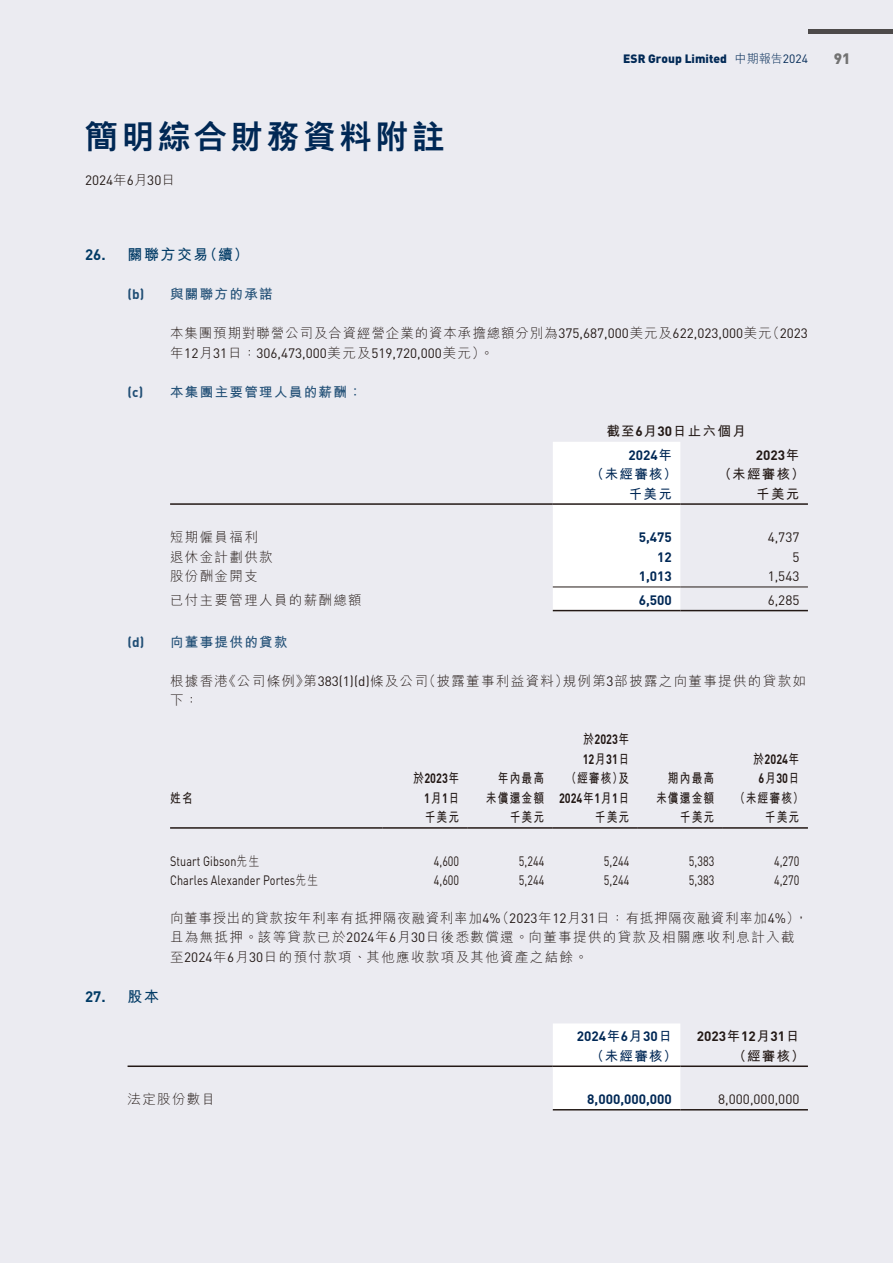
<style>
.page{position:relative;width:893px;height:1263px;background:#ebebf1}
.page>*{position:absolute;margin:0;border:0;box-sizing:border-box;transform-origin:0 0}
.t1{font:800 33px "M Hei HK";letter-spacing:.1em;color:#002855}
.t2{font:700 15px "M Hei HK";letter-spacing:.1em;color:#003a65}
.t3{font:700 15px "DIN Pro";color:#003a65}
.t4{font:900 15px "DIN Pro";color:#727272}
.t5{font:300 13.5px/19.5px "M Hei HK";letter-spacing:.1em;color:#231916}
.t6{font:13.5px "DIN Pro";color:#231916;scale:.8 1}
.t7{font:13.5px "DIN Pro";color:#231916}
.t8{font:300 13.5px "M Hei HK";letter-spacing:.065em;color:#231916}
.t9{font:700 13.5px/19.5px "M Hei HK";letter-spacing:.1em;color:#231916;text-align:right;scale:.8 1}
.t10{font:700 13.5px "DIN Pro";color:#002855}
.t11{font:700 13.5px/19.5px "DIN Pro";color:#231916;text-align:right;scale:.8 1}
.t12{font:700 13.5px "M Hei HK";letter-spacing:.1em;color:#204e75}
.t13{font:700 13.5px "M Hei HK";letter-spacing:.1em;color:#231916}
.t14{font:700 13.5px "DIN Pro";color:#231916}
.t15{font:700 13.5px "M Hei HK";letter-spacing:.1em;color:#002855}
.t16{font:900 12px "DIN Pro";color:#002855}
.s1{font-family:"M Hei HK";font-weight:300}
.s2{font-weight:400}
.s3{font-family:"DIN Pro"}
.s4{font-family:"DIN Pro";font-weight:400}
.s5{font-family:"M Hei HK"}
</style>
<div class="page">
<hr style="left:808px;top:30px;width:85px;height:4px;background:#4d4a4a">
<div style="left:553px;top:442px;width:127px;height:168px;background:#fff"></div>
<hr style="left:170px;top:503px;width:383px;height:2px;background:#231916">
<hr style="left:553px;top:503px;width:127px;height:2px;background:#231916">
<hr style="left:680px;top:503px;width:128px;height:2px;background:#231916">
<hr style="left:553px;top:587px;width:127px;height:1px;background:#231916">
<hr style="left:680px;top:587px;width:128px;height:1px;background:#231916">
<hr style="left:553px;top:610px;width:127px;height:1px;background:#231916">
<hr style="left:680px;top:610px;width:128px;height:1px;background:#231916">
<hr style="left:170px;top:827px;width:213px;height:2px;background:#231916">
<hr style="left:383px;top:827px;width:85px;height:2px;background:#231916">
<hr style="left:468px;top:827px;width:85px;height:2px;background:#231916">
<hr style="left:553px;top:827px;width:85px;height:2px;background:#231916">
<hr style="left:638px;top:827px;width:85px;height:2px;background:#231916">
<hr style="left:723px;top:827px;width:85px;height:2px;background:#231916">
<div style="left:553px;top:1024px;width:127px;height:85px;background:#fff"></div>
<hr style="left:128px;top:1065px;width:425px;height:2px;background:#231916">
<hr style="left:553px;top:1065px;width:127px;height:2px;background:#231916">
<hr style="left:680px;top:1065px;width:128px;height:2px;background:#231916">
<hr style="left:553px;top:1109px;width:127px;height:1px;background:#231916">
<hr style="left:680px;top:1109px;width:128px;height:1px;background:#231916">
<h1 class="t1" style="left:85px;top:120px;width:361px">簡明綜合財務資料附註</h1>
<p class="t7" style="left:85px;top:171px;width:91px">2024<span class="s1">年</span>6<span class="s1">月</span>30<span class="s1">日</span></p>
<p class="t16" style="left:623px;top:50px;width:186px">ESR Group Limited <span class="s1">中期報告</span><span class="s2">2024</span></p>
<p class="t4" style="left:834px;top:48px;width:18px">91</p>
<p class="t2" style="left:85px;top:244px;width:165px"><span class="s3">26.</span> 關聯方交易（續）</p>
<p class="t12" style="left:128px;top:284px;width:147px"><span class="s3">(b)</span> 與關聯方的承諾</p>
<p class="t8" style="left:170px;top:326px;width:639px">本集團預期對聯營公司及合資經營企業的資本承擔總額分別為<span class="s4">375,687,000</span>美元及<span class="s4">622,023,000</span>美元（<span class="s4">2023</span></p>
<p class="t7" style="left:170px;top:343px;width:325px"><span class="s1">年</span>12<span class="s1">月</span>31<span class="s1">日：</span>306,473,000<span class="s1">美元及</span>519,720,000<span class="s1">美元）。</span></p>
<p class="t12" style="left:128px;top:382px;width:236px"><span class="s3">(c)</span> 本集團主要管理人員的薪酬：</p>
<p class="t13" style="left:606px;top:421px;width:141px">截至<span class="s3">6</span>月<span class="s3">30</span>日止六個月</p>
<p class="t10" style="left:628px;top:445px;width:45px">2024<span class="s5">年</span></p>
<p class="t14" style="left:756px;top:445px;width:45px">2023<span class="s5">年</span></p>
<p class="t15" style="left:590px;top:464px;width:88px">（未經審核）</p>
<p class="t13" style="left:718px;top:464px;width:88px">（未經審核）</p>
<p class="t15" style="left:629px;top:484px;width:45px">千美元</p>
<p class="t13" style="left:756px;top:484px;width:45px">千美元</p>
<p class="t5" style="left:170px;top:527px;width:89px">短期僱員福利</p>
<p class="t10" style="left:639px;top:528px;width:35px">5,475</p>
<p class="t7" style="left:768px;top:528px;width:33px">4,737</p>
<p class="t5" style="left:170px;top:547px;width:104px">退休金計劃供款</p>
<p class="t10" style="left:657px;top:547px;width:16px">12</p>
<p class="t7" style="left:792px;top:547px;width:9px">5</p>
<p class="t5" style="left:170px;top:566px;width:89px">股份酬金開支</p>
<p class="t10" style="left:639px;top:567px;width:35px">1,013</p>
<p class="t7" style="left:768px;top:567px;width:33px">1,543</p>
<p class="t5" style="left:170px;top:590px;width:193px">已付主要管理人員的薪酬總額</p>
<p class="t10" style="left:639px;top:591px;width:35px">6,500</p>
<p class="t7" style="left:768px;top:591px;width:33px">6,285</p>
<p class="t12" style="left:128px;top:632px;width:161px"><span class="s3">(d)</span> 向董事提供的貸款</p>
<p class="t5" style="left:170px;top:671px;width:637px">根據香港《公司條例》第<span class="s4">383(1)(d)</span>條及公司（披露董事利益資料）規例第<span class="s4">3</span>部披露之向董事提供的貸款如下：</p>
<p class="t9" style="left:170px;top:787px;width:30px">姓名</p>
<p class="t11" style="left:413px;top:768px;width:59px"><span class="s5">於</span>2023<span class="s5">年<br></span>1<span class="s5">月</span>1<span class="s5">日</span></p>
<p class="t9" style="left:486px;top:767px;width:74px">年內最高未償還金額</p>
<p class="t11" style="left:583px;top:729px;width:60px;text-align:left"><span class="s5">於</span>2023<span class="s5">年<br></span>12<span class="s5">月</span>31<span class="s5">日</span></p>
<p class="t9" style="left:566px;top:767px;width:81px">（經審核）及</p>
<p class="t11" style="left:559px;top:788px;width:89px">2024<span class="s5">年</span>1<span class="s5">月</span>1<span class="s5">日</span></p>
<p class="t9" style="left:656px;top:767px;width:74px">期內最高未償還金額</p>
<p class="t11" style="left:753px;top:749px;width:59px;text-align:center"><span class="s5">於</span>2024<span class="s5">年<br></span>6<span class="s5">月</span>30<span class="s5">日</span></p>
<p class="t9" style="left:734px;top:787px;width:88px">（未經審核）</p>
<p class="t9" style="left:425px;top:806px;width:45px">千美元</p>
<p class="t9" style="left:510px;top:806px;width:45px">千美元</p>
<p class="t9" style="left:595px;top:806px;width:45px">千美元</p>
<p class="t9" style="left:680px;top:806px;width:45px">千美元</p>
<p class="t9" style="left:765px;top:806px;width:45px">千美元</p>
<p class="t3" style="left:85px;top:987px;width:76px">27. <span class="s5">股本</span></p>
<p class="t6" style="left:170px;top:852px;width:113px">Stuart Gibson<span class="s1">先生</span></p>
<p class="t6" style="left:434px;top:852px;width:33px">4,600</p>
<p class="t6" style="left:519px;top:852px;width:33px">5,244</p>
<p class="t6" style="left:604px;top:852px;width:33px">5,244</p>
<p class="t6" style="left:689px;top:852px;width:33px">5,383</p>
<p class="t6" style="left:774px;top:852px;width:33px">4,270</p>
<p class="t6" style="left:170px;top:871px;width:186px">Charles Alexander Portes<span class="s1">先生</span></p>
<p class="t6" style="left:434px;top:871px;width:33px">4,600</p>
<p class="t6" style="left:519px;top:871px;width:33px">5,244</p>
<p class="t6" style="left:604px;top:871px;width:33px">5,244</p>
<p class="t6" style="left:689px;top:871px;width:33px">5,383</p>
<p class="t6" style="left:774px;top:871px;width:33px">4,270</p>
<p class="t5" style="left:170px;top:908px;width:639px">向董事授出的貸款按年利率有抵押隔夜融資利率加<span class="s4">4%</span>（<span class="s4">2023</span>年<span class="s4">12</span>月<span class="s4">31</span>日：有抵押隔夜融資利率加<span class="s4">4%</span>），且為無抵押。該等貸款已於<span class="s4">2024</span>年<span class="s4">6</span>月<span class="s4">30</span>日後悉數償還。向董事提供的貸款及相關應收利息計入截至<span class="s4">2024</span>年<span class="s4">6</span>月<span class="s4">30</span>日的預付款項、其他應收款項及其他資產之結餘。</p>
<p class="t10" style="left:577px;top:1027px;width:97px">2024<span class="s5">年</span>6<span class="s5">月</span>30<span class="s5">日</span></p>
<p class="t14" style="left:697px;top:1027px;width:104px">2023<span class="s5">年</span>12<span class="s5">月</span>31<span class="s5">日</span></p>
<p class="t15" style="left:590px;top:1046px;width:88px">（未經審核）</p>
<p class="t13" style="left:733px;top:1046px;width:73px">（經審核）</p>
<p class="t5" style="left:128px;top:1089px;width:89px">法定股份數目</p>
<p class="t10" style="left:587px;top:1090px;width:86px">8,000,000,000</p>
<p class="t7" style="left:718px;top:1090px;width:83px">8,000,000,000</p>
</div>
